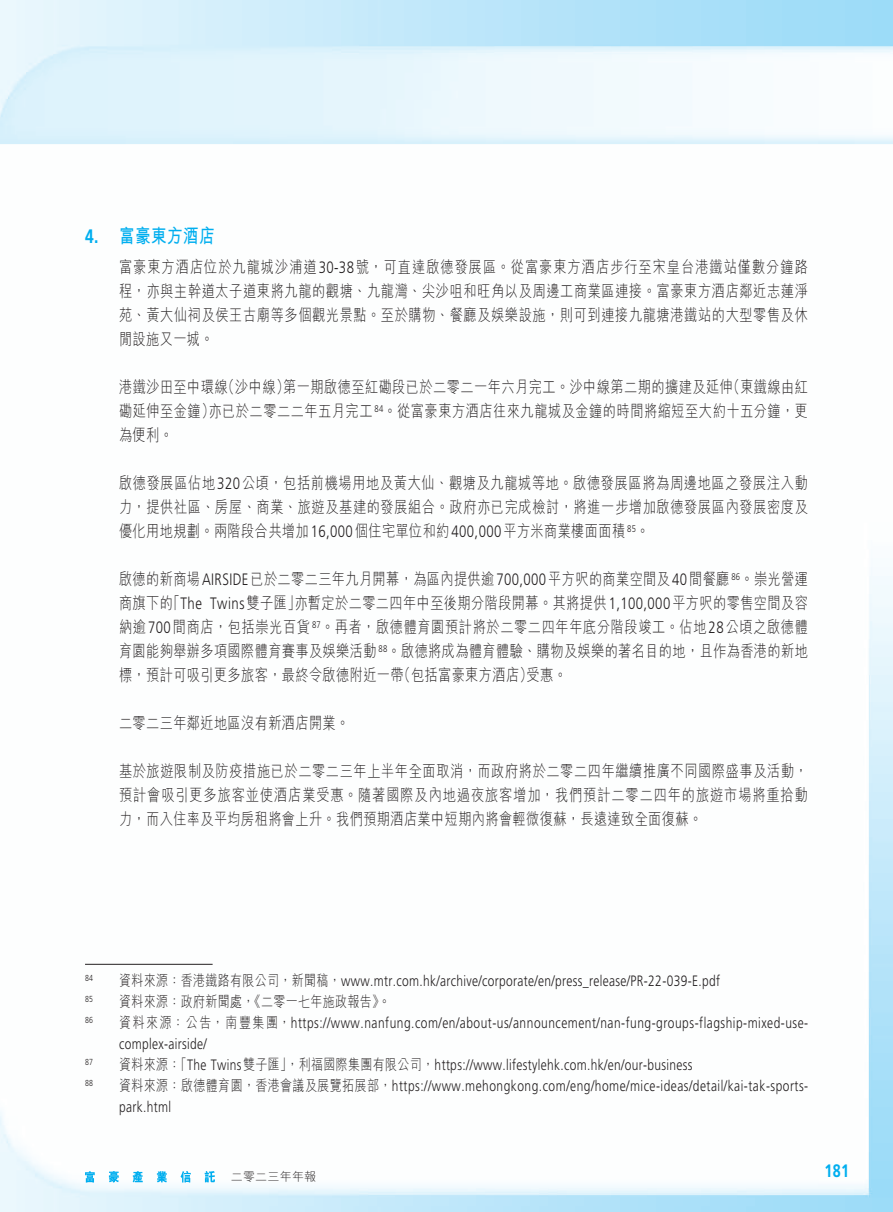
<style>
.page{position:relative;width:893px;height:1212px;background:#fff}
.page>*{position:absolute;margin:0;border:0;box-sizing:border-box;transform-origin:0 0}
._3__標題{font:700 19.5px "M Hei HK";letter-spacing:.03em;color:#00aeef;scale:.8 1}
.t1{font:700 18px "Frutiger LT Std";color:#00aeef;scale:.8 1}
._1__內文{font:300 16.5px/24px "M Hei HK";letter-spacing:.03em;color:#231f20;text-align:justify;scale:.8 1}
._2__附註內文{font:300 15px/21px "Frutiger LT Std";letter-spacing:.04em;color:#231f20;scale:.8 1}
._2__附註內文-2{font:300 15px "M Hei HK";letter-spacing:.03em;color:#231f20;scale:.8 1}
.t2{font:300 12px "M Hei HK";letter-spacing:.02em;color:#231f20}
._2__附註內文-3{font:300 8.7px "Frutiger LT Std";letter-spacing:.03em;color:#231f20;scale:.8 1}
.s1{font-family:"Frutiger LT Std"}
.s2{font-family:"M Hei HK"}
</style>
<div class="page">
<svg style="left:85px;top:1171px;width:130px;height:11px"></svg>
<hr style="left:85px;top:964px;width:128px;height:1px;background:#231f20">
<p class="_3__標題" style="left:85px;top:221px;width:164px"><span class="s1">4.</span> 富豪東方酒店</p>
<p class="_1__內文" style="left:119px;top:255px;width:862px">富豪東方酒店位於九龍城沙浦道<span class="s1">30-38</span>號，可直達啟德發展區。從富豪東方酒店步行至宋皇台港鐵站僅數分鐘路程，亦與主幹道太子道東將九龍的觀塘、九龍灣、尖沙咀和旺角以及周邊工商業區連接。富豪東方酒店鄰近志蓮淨苑、黃大仙祠及侯王古廟等多個觀光景點。至於購物、餐廳及娛樂設施，則可到連接九龍塘港鐵站的大型零售及休閒設施又一城。</p>
<p class="_1__內文" style="left:119px;top:375px;width:863px">港鐵沙田至中環線（沙中線）第一期啟德至紅磡段已於二零二一年六月完工。沙中線第二期的擴建及延伸（東鐵線由紅磡延伸至金鐘）亦已於二零二二年五月完工 <sup>84</sup>。從富豪東方酒店往來九龍城及金鐘的時間將縮短至大約十五分鐘，更為便利。</p>
<p class="_1__內文" style="left:119px;top:471px;width:863px">啟德發展區佔地<span class="s1">320</span>公頃，包括前機場用地及黃大仙、觀塘及九龍城等地。啟德發展區將為周邊地區之發展注入動力，提供社區、房屋、商業、旅遊及基建的發展組合。政府亦已完成檢討，將進一步增加啟德發展區內發展密度及優化用地規劃。兩階段合共增加<span class="s1">16,000</span>個住宅單位和約<span class="s1">400,000</span>平方米商業樓面面積 <sup>85</sup>。</p>
<p class="_1__內文" style="left:119px;top:567px;width:863px">啟德的新商場<span class="s1">AIRSIDE</span>已於二零二三年九月開幕，為區內提供逾<span class="s1">700,000</span>平方呎的商業空間及<span class="s1">40</span>間餐廳 <sup>86</sup>。崇光營運商旗下的「<span class="s1">The Twins</span>雙子匯」亦暫定於二零二四年中至後期分階段開幕。其將提供<span class="s1">1,100,000</span>平方呎的零售空間及容納逾<span class="s1">700</span>間商店，包括崇光百貨 <sup>87</sup>。再者，啟德體育園預計將於二零二四年年底分階段竣工。佔地<span class="s1">28</span>公頃之啟德體育園能夠舉辦多項國際體育賽事及娛樂活動 <sup>88</sup>。啟德將成為體育體驗、購物及娛樂的著名目的地，且作為香港的新地標，預計可吸引更多旅客，最終令啟德附近一帶（包括富豪東方酒店）受惠。</p>
<p class="_1__內文" style="left:119px;top:711px;width:289px">二零二三年鄰近地區沒有新酒店開業。</p>
<p class="_1__內文" style="left:119px;top:759px;width:863px">基於旅遊限制及防疫措施已於二零二三年上半年全面取消，而政府將於二零二四年繼續推廣不同國際盛事及活動，預計會吸引更多旅客並使酒店業受惠。隨著國際及內地過夜旅客增加，我們預計二零二四年的旅遊市場將重拾動力，而入住率及平均房租將會上升。我們預期酒店業中短期內將會輕微復蘇，長遠達致全面復蘇。</p>
<p class="_2__附註內文-3" style="left:85px;top:973px;width:11px">84</p>
<p class="_2__附註內文" style="left:119px;top:971px;width:753px"><span class="s2">資料來源：香港鐵路有限公司，新聞稿，</span>www.mtr.com.hk/archive/corporate/en/press_release/PR-22-039-E.pdf</p>
<p class="_2__附註內文-3" style="left:85px;top:994px;width:11px">85</p>
<p class="_2__附註內文-2" style="left:119px;top:994px;width:341px">資料來源：政府新聞處，《二零一七年施政報告》。</p>
<p class="_2__附註內文-3" style="left:85px;top:1015px;width:11px">86</p>
<p class="_2__附註內文" style="left:119px;top:1013px;width:863px"><span class="s2">資料來源：公告，南豐集團，</span>https://www.nanfung.com/en/about-us/announcement/nan-fung-groups-flagship-mixed-use&shy;complex-airside/</p>
<p class="_2__附註內文-3" style="left:85px;top:1057px;width:11px">87</p>
<p class="_2__附註內文" style="left:119px;top:1055px;width:718px"><span class="s2">資料來源：「</span>The Twins<span class="s2">雙子匯」，利福國際集團有限公司，</span>https://www.lifestylehk.com.hk/en/our-business</p>
<p class="_2__附註內文-3" style="left:85px;top:1078px;width:11px">88</p>
<p class="_2__附註內文" style="left:119px;top:1076px;width:863px"><span class="s2">資料來源：啟德體育園，香港會議及展覽拓展部，</span>https://www.mehongkong.com/eng/home/mice-ideas/detail/kai-tak-sports&shy;park.html</p>
<p class="t2" style="left:231px;top:1170px;width:87px">二零二三年年報</p>
<p class="t1" style="left:824px;top:1160px;width:33px">181</p>
</div>
